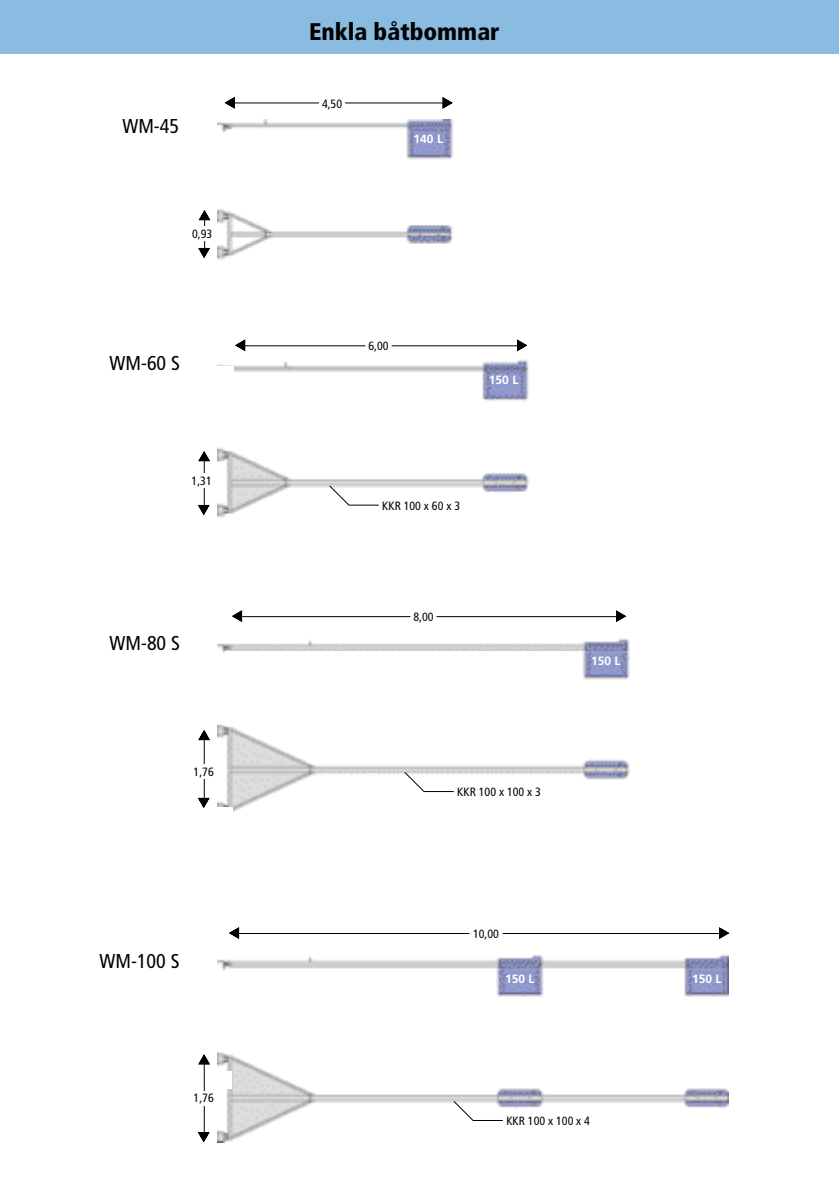
<style>
.page{position:relative;width:840px;height:1191px;background:#fff}
.page>*{position:absolute;margin:0;border:0;box-sizing:border-box;transform-origin:0 0}
.t1{font:900 condensed 24px "Frutiger LT Std";color:#000}
.t2{font:condensed 20px "Frutiger LT Std";color:#000}
.t3{font:condensed 12px "Frutiger LT Std";color:#000}
.t4{font:700 12px "Frutiger LT Std";color:#fff}
</style>
<div class="page">
<img style="left:217px;top:120px;width:510px;height:1022px">
<div style="left:364px;top:447px;width:37px;height:23px;background:#fff"></div>
<div style="left:408px;top:666px;width:37px;height:22px;background:#fff"></div>
<div style="left:457px;top:916px;width:37px;height:22px;background:#fff"></div>
<div style="left:194px;top:367px;width:39px;height:17px;background:#fff"></div>
<div style="left:189px;top:571px;width:40px;height:17px;background:#fff"></div>
<div style="left:193px;top:807px;width:39px;height:17px;background:#fff"></div>
<div style="left:192px;top:1071px;width:40px;height:17px;background:#fff"></div>
<div style="left:546px;top:510px;width:37px;height:24px;background:#fff"></div>
<div style="left:632px;top:731px;width:46px;height:25px;background:#fff"></div>
<svg style="left:439px;top:97px;width:14px;height:12px"></svg>
<svg style="left:224px;top:97px;width:14px;height:12px"></svg>
<hr style="left:243px;top:345px;width:281px;height:1px;background:#000">
<div style="left:366px;top:340px;width:24px;height:18px;background:#fff"></div>
<svg style="left:513px;top:336px;width:18px;height:18px"></svg>
<svg style="left:231px;top:336px;width:17px;height:19px"></svg>
<hr style="left:242px;top:616px;width:381px;height:1px;background:#000">
<div style="left:411px;top:611px;width:24px;height:18px;background:#fff"></div>
<svg style="left:612px;top:607px;width:18px;height:18px"></svg>
<svg style="left:228px;top:607px;width:17px;height:18px"></svg>
<hr style="left:236px;top:933px;width:487px;height:1px;background:#000">
<div style="left:470px;top:928px;width:31px;height:18px;background:#fff"></div>
<svg style="left:715px;top:923px;width:15px;height:19px"></svg>
<svg style="left:225px;top:924px;width:17px;height:18px"></svg>
<svg style="left:453px;top:1100px;width:20px;height:21px"></svg>
<hr style="left:472px;top:1120px;width:30px;height:1px;background:#000">
<svg style="left:404px;top:771px;width:20px;height:21px"></svg>
<hr style="left:423px;top:791px;width:30px;height:1px;background:#000">
<svg style="left:329px;top:485px;width:20px;height:21px"></svg>
<hr style="left:348px;top:505px;width:30px;height:1px;background:#000">
<hr style="left:204px;top:211px;width:1px;height:43px;background:#000">
<div style="left:192px;top:227px;width:24px;height:14px;background:#fff"></div>
<svg style="left:198px;top:244px;width:12px;height:15px"></svg>
<svg style="left:198px;top:210px;width:13px;height:14px"></svg>
<hr style="left:204px;top:454px;width:1px;height:52px;background:#000">
<div style="left:191px;top:474px;width:25px;height:14px;background:#fff"></div>
<svg style="left:198px;top:501px;width:12px;height:15px"></svg>
<svg style="left:198px;top:451px;width:12px;height:14px"></svg>
<hr style="left:204px;top:732px;width:1px;height:69px;background:#000">
<div style="left:193px;top:764px;width:25px;height:15px;background:#fff"></div>
<svg style="left:198px;top:794px;width:12px;height:14px"></svg>
<svg style="left:198px;top:730px;width:12px;height:13px"></svg>
<hr style="left:204px;top:1063px;width:1px;height:72px;background:#000">
<div style="left:193px;top:1091px;width:25px;height:14px;background:#fff"></div>
<svg style="left:197px;top:1128px;width:13px;height:15px"></svg>
<svg style="left:198px;top:1054px;width:12px;height:14px"></svg>
<div style="left:0;top:1px;width:838px;height:53px;background:#8abbe1"></div>
<hr style="left:234px;top:103px;width:210px;height:1px;background:#000">
<div style="left:320px;top:98px;width:24px;height:18px;background:#fff"></div>
<h2 class="t2" style="left:122px;top:114px;width:58px">WM-45</h2>
<p class="t3" style="left:192px;top:227px;width:22px">0,93</p>
<h2 class="t2" style="left:109px;top:351px;width:72px">WM-60 S</h2>
<p class="t3" style="left:191px;top:473px;width:22px">1,31</p>
<h2 class="t2" style="left:109px;top:632px;width:72px">WM-80 S</h2>
<p class="t3" style="left:193px;top:764px;width:22px">1,76</p>
<h2 class="t2" style="left:99px;top:949px;width:81px">WM-100 S</h2>
<p class="t3" style="left:193px;top:1090px;width:22px">1,76</p>
<h1 class="t1" style="left:309px;top:17px;width:192px">Enkla båtbommar</h1>
<p class="t3" style="left:322px;top:96px;width:22px">4,50</p>
<p class="t4" style="left:413px;top:132px;width:31px">140 L</p>
<p class="t3" style="left:368px;top:339px;width:22px">6,00</p>
<p class="t4" style="left:488px;top:372px;width:31px">150 L</p>
<p class="t3" style="left:382px;top:498px;width:79px">KKR 100 x 60 x 3</p>
<p class="t3" style="left:413px;top:610px;width:22px">8,00</p>
<p class="t3" style="left:457px;top:785px;width:85px">KKR 100 x 100 x 3</p>
<p class="t4" style="left:590px;top:653px;width:31px">150 L</p>
<p class="t3" style="left:473px;top:926px;width:27px">10,00</p>
<p class="t4" style="left:505px;top:971px;width:31px">150 L</p>
<p class="t4" style="left:691px;top:971px;width:31px">150 L</p>
<p class="t3" style="left:506px;top:1113px;width:85px">KKR 100 x 100 x 4</p>
</div>
